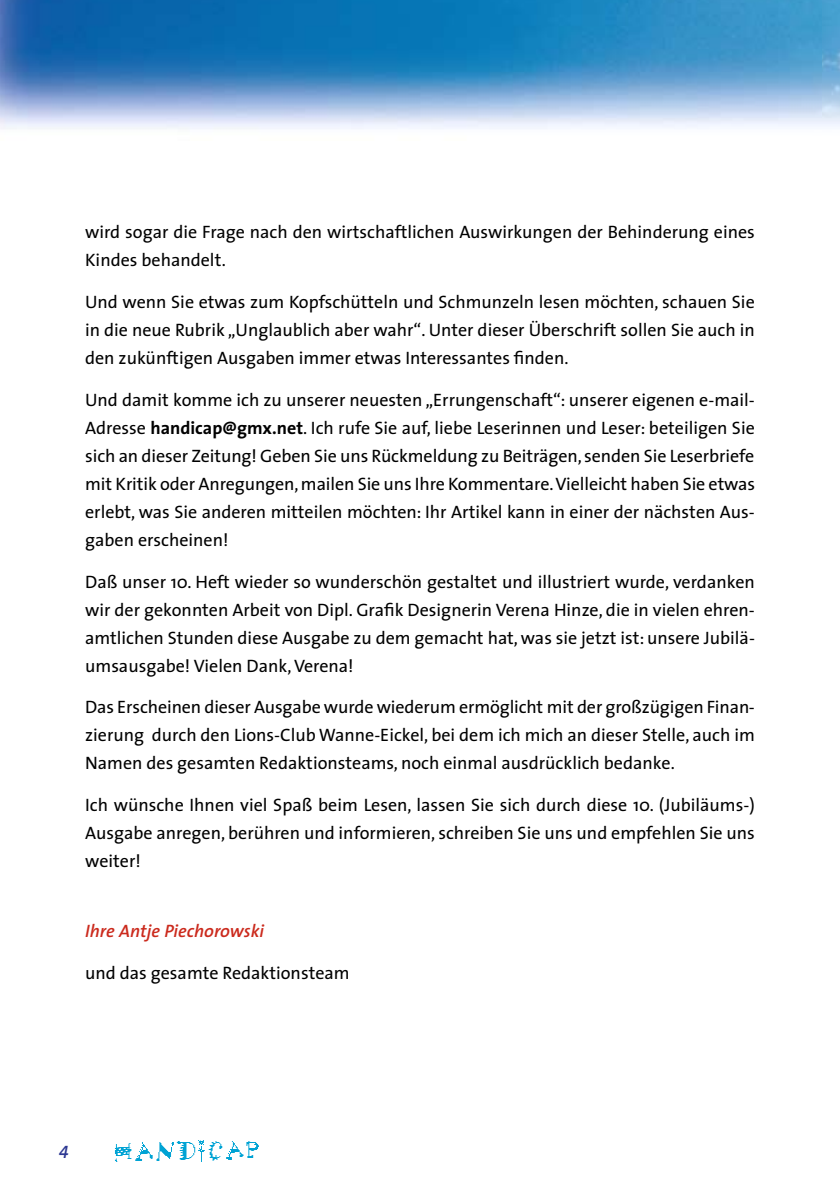
<style>
.page{position:relative;width:840px;height:1191px;background:#fff}
.page>*{position:absolute;margin:0;border:0;box-sizing:border-box;transform-origin:0 0}
.t1{font:18px/28px "The Sans";color:#000;text-align:justify}
.t2{font:italic 600 18px "The Sans";color:#cb2a1d}
.t3{font:italic 18px "The Sans Semi Bold Caps";color:#2d3892}
.s1{font-weight:700}
</style>
<div class="page">
<img style="left:115px;top:1140px;width:143px;height:21px">
<img style="left:0;top:0;width:822px;height:129px">
<img style="left:822px;top:0;width:17px;height:127px">
<p class="t1" style="left:85px;top:218px;width:671px">wird sogar die Frage nach den wirtschaftlichen Auswirkungen der Behinderung eines<br>Kindes behandelt.</p>
<p class="t1" style="left:85px;top:288px;width:670px">Und wenn Sie etwas zum Kopfschütteln und Schmunzeln lesen möchten, schauen Sie in die neue Rubrik „Unglaublich aber wahr“. Unter dieser Überschrift sollen Sie auch in den zukünftigen Ausgaben immer etwas Interessantes finden.</p>
<p class="t1" style="left:85px;top:385px;width:671px">Und damit komme ich zu unserer neuesten „Errungenschaft“: unserer eigenen e-mail-Adresse <span class="s1">handicap@gmx.net</span>. Ich rufe Sie auf, liebe Leserinnen und Leser: beteiligen Sie sich an dieser Zeitung! Geben Sie uns Rückmeldung zu Beiträgen, senden Sie Leserbriefe mit Kritik oder Anregungen, mailen Sie uns Ihre Kommentare. Vielleicht haben Sie etwas erlebt, was Sie anderen mitteilen möchten: Ihr Artikel kann in einer der nächsten Aus&shy;gaben erscheinen!</p>
<p class="t1" style="left:85px;top:567px;width:671px">Daß unser 10. Heft wieder so wunderschön gestaltet und illustriert wurde, verdanken wir der gekonnten Arbeit von Dipl. Grafik Designerin Verena Hinze, die in vielen ehren&shy;amtlichen Stunden diese Ausgabe zu dem gemacht hat, was sie jetzt ist: unsere Jubilä&shy;umsausgabe! Vielen Dank, Verena!</p>
<p class="t1" style="left:85px;top:693px;width:671px">Das Erscheinen dieser Ausgabe wurde wiederum ermöglicht mit der großzügigen Finan&shy;zierung durch den Lions-Club Wanne-Eickel, bei dem ich mich an dieser Stelle, auch im Namen des gesamten Redaktionsteams, noch einmal ausdrücklich bedanke.</p>
<p class="t1" style="left:85px;top:790px;width:671px">Ich wünsche Ihnen viel Spaß beim Lesen, lassen Sie sich durch diese 10. (Jubiläums-)<br>Ausgabe anregen, berühren und informieren, schreiben Sie uns und empfehlen Sie uns weiter!</p>
<p class="t2" style="left:85px;top:916px;width:180px">Ihre Antje Piechorowski</p>
<p class="t1" style="left:85px;top:958px;width:266px">und das gesamte Redaktionsteam</p>
<p class="t3" style="left:59px;top:1137px;width:11px">4</p>
</div>
